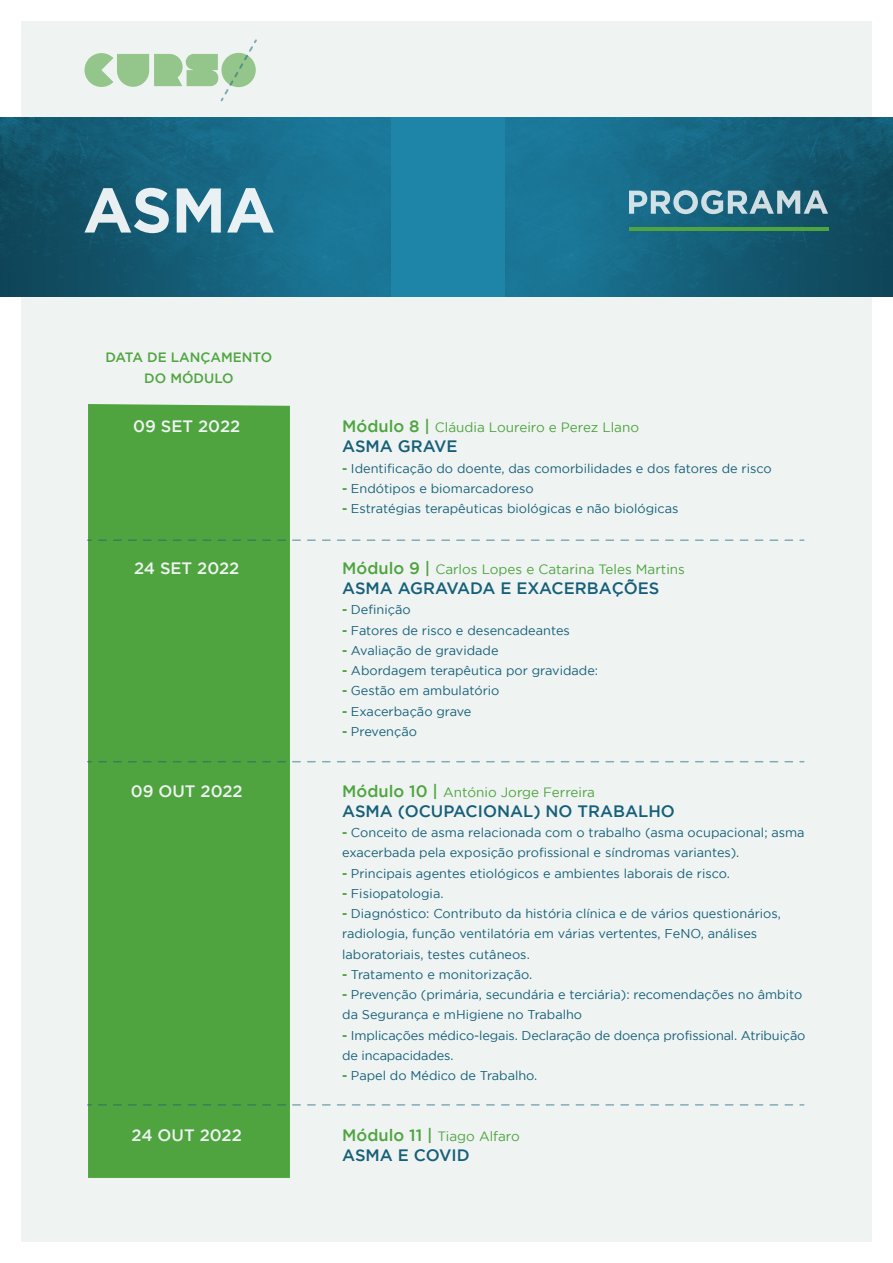
<style>
.page{position:relative;width:893px;height:1263px;background:#fff}
.page>*{position:absolute;margin:0;border:0;box-sizing:border-box;transform-origin:0 0}
.t1{font:500 16.5px "Gotham";color:#165f78}
.t2{font:500 16.5px "Gotham";color:#eff4f3}
.t3{font:13.5px "Gotham";color:#4fa43f}
.t4{font:500 13.5px/21px "Gotham";color:#4fa43f;text-align:center}
.t5{font:12.75px/20.2px "Gotham";color:#165f78}
.s1{font-weight:500;font-size:16.5px}
.s2{font-weight:700;color:#4fa43f}
</style>
<div class="page">
<div style="left:21px;top:21px;width:851px;height:1221px;background:#eff4f3"></div>
<div style="left:0;top:117px;width:893px;height:180px;background:#1e84a8"></div>
<img style="left:0;top:117px;width:391px;height:180px">
<img style="left:505px;top:117px;width:388px;height:180px">
<svg style="left:84px;top:39px;width:173px;height:62px"></svg>
<svg style="left:84px;top:188px;width:85px;height:45px;background:#79a0ae"></svg>
<svg style="left:177px;top:188px;width:44px;height:45px;background:#99bbc7"></svg>
<svg style="left:227px;top:188px;width:47px;height:45px;background:#74a6b7"></svg>
<hr style="left:629px;top:228px;width:200px;height:3px;background:#4fa43f">
<svg style="left:629px;top:190px;width:199px;height:24px;background:#6f9dad"></svg>
<div style="left:88px;top:404px;width:202px;height:774px;background:#4fa43f"></div>
<svg style="left:99px;top:539px;width:705px;height:2px"></svg>
<svg style="left:99px;top:761px;width:705px;height:1px"></svg>
<svg style="left:99px;top:1104px;width:705px;height:1px"></svg>
<p class="t4" style="left:106px;top:346px;width:168px">DATA DE LANÇAMENTO<br>DO MÓDULO</p>
<p class="t2" style="left:133px;top:417px;width:109px">09 SET 2022</p>
<p class="t3" style="left:342px;top:420px;width:298px"><span class="s1">Módulo 8 |</span> Cláudia Loureiro e Perez Llano</p>
<p class="t1" style="left:342px;top:437px;width:117px">ASMA GRAVE</p>
<p class="t5" style="left:342px;top:458px;width:431px"><span class="s2">-</span> Identificação do doente, das comorbilidades e dos fatores de risco</p>
<p class="t5" style="left:342px;top:478px;width:193px"><span class="s2">-</span> Endótipos e biomarcadoreso</p>
<p class="t5" style="left:342px;top:498px;width:338px"><span class="s2">-</span> Estratégias terapêuticas biológicas e não biológicas</p>
<p class="t2" style="left:134px;top:559px;width:107px">24 SET 2022</p>
<p class="t3" style="left:342px;top:561px;width:344px"><span class="s1">Módulo 9 |</span> Carlos Lopes e Catarina Teles Martins</p>
<p class="t1" style="left:342px;top:579px;width:319px">ASMA AGRAVADA E EXACERBAÇÕES</p>
<p class="t5" style="left:342px;top:599px;width:70px"><span class="s2">-</span> Definição</p>
<p class="t5" style="left:342px;top:620px;width:229px"><span class="s2">-</span> Fatores de risco e desencadeantes</p>
<p class="t5" style="left:342px;top:640px;width:158px"><span class="s2">-</span> Avaliação de gravidade</p>
<p class="t5" style="left:342px;top:660px;width:257px"><span class="s2">-</span> Abordagem terapêutica por gravidade:</p>
<p class="t5" style="left:342px;top:680px;width:159px"><span class="s2">-</span> Gestão em ambulatório</p>
<p class="t5" style="left:342px;top:701px;width:131px"><span class="s2">-</span> Exacerbação grave</p>
<p class="t5" style="left:342px;top:721px;width:76px"><span class="s2">-</span> Prevenção</p>
<p class="t2" style="left:131px;top:781px;width:114px">09 OUT 2022</p>
<p class="t3" style="left:342px;top:784px;width:254px"><span class="s1">Módulo 10 |</span> António Jorge Ferreira</p>
<p class="t1" style="left:342px;top:802px;width:334px">ASMA (OCUPACIONAL) NO TRABALHO</p>
<p class="t5" style="left:342px;top:822px;width:464px"><span class="s2">-</span> Conceito de asma relacionada com o trabalho (asma ocupacional; asma exacerbada pela exposição profissional e síndromas variantes).</p>
<p class="t5" style="left:342px;top:863px;width:389px"><span class="s2">-</span> Principais agentes etiológicos e ambientes laborais de risco.</p>
<p class="t5" style="left:342px;top:883px;width:103px"><span class="s2">-</span> Fisiopatologia.</p>
<p class="t5" style="left:342px;top:903px;width:440px"><span class="s2">-</span> Diagnóstico: Contributo da história clínica e de vários questionários, radiologia, função ventilatória em várias vertentes, FeNO, análises laboratoriais, testes cutâneos.</p>
<p class="t5" style="left:342px;top:964px;width:191px"><span class="s2">-</span> Tratamento e monitorização.</p>
<p class="t5" style="left:342px;top:984px;width:462px"><span class="s2">-</span> Prevenção (primária, secundária e terciária): recomendações no âmbito da Segurança e mHigiene no Trabalho</p>
<p class="t5" style="left:342px;top:1025px;width:465px"><span class="s2">-</span> Implicações médico-legais. Declaração de doença profissional. Atribuição de incapacidades.</p>
<p class="t5" style="left:342px;top:1065px;width:197px"><span class="s2">-</span> Papel do Médico de Trabalho.</p>
<p class="t2" style="left:132px;top:1126px;width:112px">24 OUT 2022</p>
<p class="t3" style="left:342px;top:1128px;width:179px"><span class="s1">Módulo 11 |</span> Tiago Alfaro</p>
<p class="t1" style="left:342px;top:1146px;width:129px">ASMA E COVID</p>
</div>
